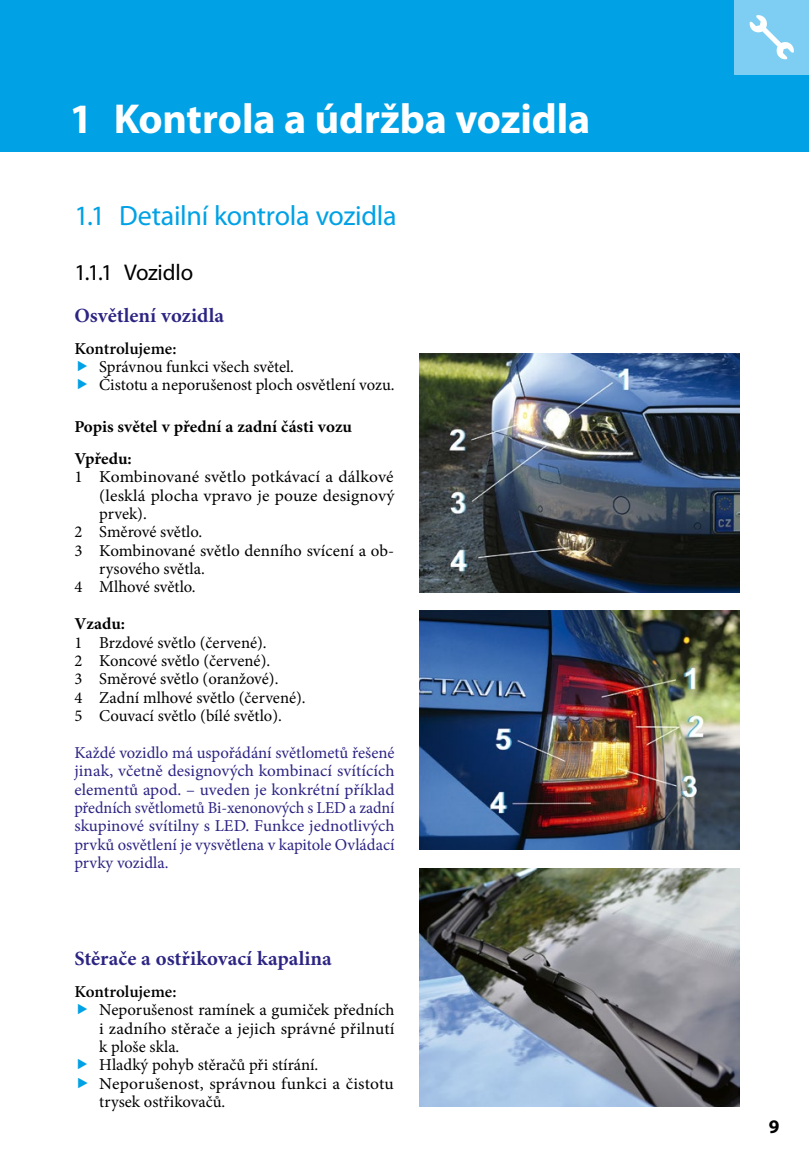
<style>
.page{position:relative;width:809px;height:1151px;background:#fff}
.page>*{position:absolute;margin:0;border:0;box-sizing:border-box;transform-origin:0 0}
.t1{font:700 42px "Myriad Pro";letter-spacing:-.005em;color:#fff}
.t2{font:28px "Myriad Pro";letter-spacing:-.01em;color:#00a1e5}
.t3{font:22.75px "Myriad Pro";letter-spacing:-.01em;color:#000}
.t4{font:700 20.12px "Minion Pro";color:#2c2483}
.t5{font:700 19.25px "Myriad Pro";color:#000}
.t6{font:16.62px/18.4px "Minion Pro";color:#000}
.t7{font:16.62px/18.4px "Minion Pro";color:#2c2483;text-align:justify}
.t8{font:16.62px "Minion Pro";color:#000;scale:1.05 1}
.t9{font:700 16.62px/31.5px "Minion Pro";color:#000}
.t10{font:600 16.62px "Minion Pro";letter-spacing:-.005em;color:#000}
</style>
<div class="page">
<div style="left:0;top:0;width:809px;height:151px;background:#00a1e5"></div>
<div style="left:734px;top:0;width:75px;height:74px;background:#7dcef2"></div>
<img style="left:419px;top:354px;width:320px;height:238px">
<img style="left:419px;top:611px;width:320px;height:239px">
<img style="left:419px;top:868px;width:320px;height:239px">
<svg style="left:749px;top:15px;width:45px;height:44px"></svg>
<h1 class="t1" style="left:69px;top:91px;width:522px">1 Kontrola a údržba vozidla</h1>
<h2 class="t2" style="left:74px;top:198px;width:324px">1.1 Detailní kontrola vozidla</h2>
<h3 class="t3" style="left:74px;top:258px;width:120px">1.1.1 Vozidlo</h3>
<p class="t4" style="left:74px;top:304px;width:151px">Osvětlení vozidla</p>
<p class="t10" style="left:74px;top:338px;width:103px">Kontrolujeme:</p>
<p class="t6" style="left:99px;top:357px;width:297px">Správnou funkci všech světel.<br>Čistotu a neporušenost ploch osvětlení vozu.</p>
<p class="t9" style="left:74px;top:412px;width:279px">Popis světel v přední a zadní části vozu<br>Vpředu:</p>
<p class="t8" style="left:74px;top:466px;width:305px">1 Kombinované světlo potkávací a dálkové</p>
<p class="t8" style="left:99px;top:484px;width:283px">(lesklá plocha vpravo je pouze designový</p>
<p class="t6" style="left:99px;top:504px;width:49px">prvek).</p>
<p class="t6" style="left:74px;top:523px;width:129px">2 Směrové světlo.</p>
<p class="t6" style="left:74px;top:541px;width:321px">3 Kombinované světlo denního svícení a ob-</p>
<p class="t6" style="left:99px;top:560px;width:107px">rysového světla.</p>
<p class="t6" style="left:74px;top:578px;width:123px">4 Mlhové světlo.</p>
<p class="t9" style="left:74px;top:609px;width:52px">Vzadu:</p>
<p class="t6" style="left:74px;top:633px;width:233px">1 Brzdové světlo (červené).<br>2 Koncové světlo (červené).<br>3 Směrové světlo (oranžové).<br>4 Zadní mlhové světlo (červené).<br>5 Couvací světlo (bílé světlo).</p>
<p class="t7" style="left:74px;top:743px;width:321px">Každé vozidlo má uspořádání světlometů řešené jinak, včetně designových kombinací svítících elementů apod. – uveden je konkrétní příklad předních světlometů Bi-xenonových s LED a zadní skupinové svítilny s LED. Funkce jednotlivých prvků osvětlení je vysvětlena v kapitole Ovládací prvky vozidla.</p>
<p class="t4" style="left:74px;top:947px;width:259px">Stěrače a ostřikovací kapalina</p>
<p class="t10" style="left:74px;top:981px;width:103px">Kontrolujeme:</p>
<p class="t6" style="left:99px;top:1001px;width:297px">Neporušenost ramínek a gumiček předních i zadního stěrače a jejich správné přilnutí k ploše skla.<br>Hladký pohyb stěračů při stírání.<br>Neporušenost, správnou funkci a čistotu trysek ostřikovačů.</p>
<p class="t5" style="left:769px;top:1114px;width:12px">9</p>
</div>
